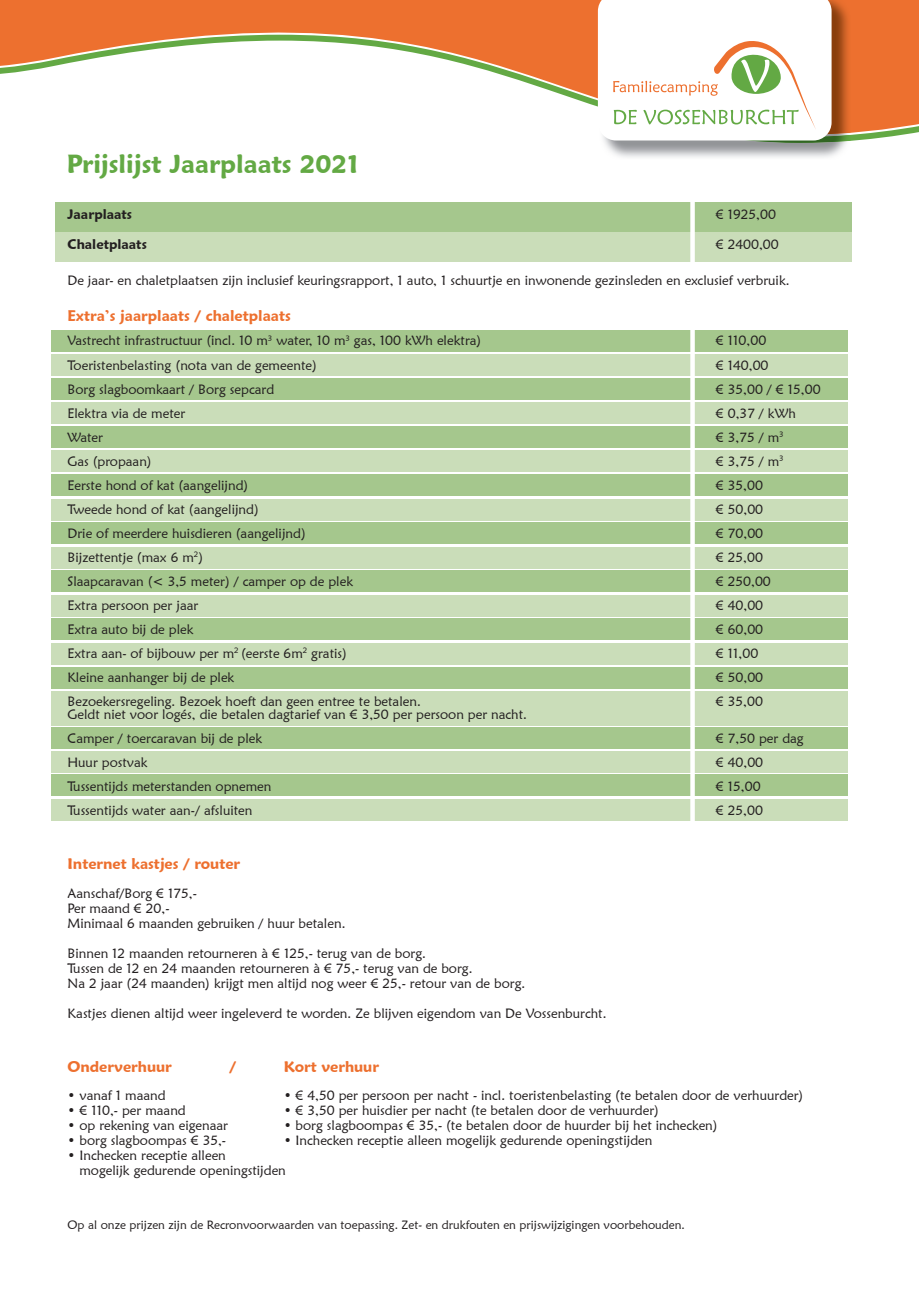
<style>
.page{position:relative;width:919px;height:1289px;background:#fff}
.page>*{position:absolute;margin:0;border:0;box-sizing:border-box;transform-origin:0 0}
.t1{font:600 25.5px "Maiandra GD";color:#63a944}
.t2{font:600 15px "Maiandra GD";color:#ed702f}
.t3{font:13.5px/15px "Maiandra GD";color:#231f20}
.t4{font:600 13.5px "Maiandra GD";color:#231f20}
.t5{font:12px "Maiandra GD";color:#231f20}
</style>
<div class="page">
<div style="left:51px;top:751px;width:796px;height:21px;background:#caddb9"></div>
<div style="left:51px;top:774px;width:796px;height:22px;background:#a5c78d"></div>
<div style="left:51px;top:799px;width:796px;height:21px;background:#caddb9"></div>
<div style="left:51px;top:667px;width:796px;height:21px;background:#a5c78d"></div>
<div style="left:51px;top:330px;width:796px;height:22px;background:#a5c78d"></div>
<div style="left:51px;top:355px;width:796px;height:21px;background:#caddb9"></div>
<div style="left:51px;top:378px;width:796px;height:22px;background:#a5c78d"></div>
<div style="left:51px;top:403px;width:796px;height:21px;background:#caddb9"></div>
<div style="left:51px;top:426px;width:796px;height:22px;background:#a5c78d"></div>
<div style="left:51px;top:451px;width:796px;height:21px;background:#caddb9"></div>
<div style="left:51px;top:474px;width:796px;height:22px;background:#a5c78d"></div>
<div style="left:51px;top:499px;width:796px;height:21px;background:#caddb9"></div>
<div style="left:51px;top:522px;width:796px;height:22px;background:#a5c78d"></div>
<div style="left:51px;top:547px;width:796px;height:21px;background:#caddb9"></div>
<div style="left:51px;top:570px;width:796px;height:22px;background:#a5c78d"></div>
<div style="left:51px;top:595px;width:796px;height:21px;background:#caddb9"></div>
<div style="left:51px;top:618px;width:796px;height:22px;background:#a5c78d"></div>
<div style="left:51px;top:643px;width:796px;height:21px;background:#caddb9"></div>
<div style="left:51px;top:691px;width:796px;height:34px;background:#caddb9"></div>
<div style="left:55px;top:202px;width:796px;height:30px;background:#a5c78d"></div>
<div style="left:55px;top:232px;width:796px;height:29px;background:#caddb9"></div>
<svg style="left:690px;top:226px;width:4px;height:36px"></svg>
<svg style="left:0;top:0;width:918px;height:226px"></svg>
<img style="left:831px;top:0;width:19px;height:101px">
<img style="left:600px;top:143px;width:250px;height:17px">
<img style="left:600px;top:101px;width:250px;height:42px">
<svg style="left:598px;top:0;width:233px;height:140px"></svg>
<div style="left:51px;top:727px;width:796px;height:22px;background:#a5c78d"></div>
<svg style="left:690px;top:330px;width:4px;height:491px;background:#f9fbf8"></svg>
<h1 class="t1" style="left:67px;top:148px;width:293px">Prijslijst Jaarplaats 2021</h1>
<p class="t4" style="left:68px;top:206px;width:66px">Jaarplaats</p>
<p class="t3" style="left:716px;top:207px;width:62px">€ 1925,00</p>
<p class="t4" style="left:68px;top:236px;width:81px">Chaletplaats</p>
<p class="t3" style="left:716px;top:237px;width:64px">€ 2400,00</p>
<p class="t3" style="left:68px;top:273px;width:723px">De jaar- en chaletplaatsen zijn inclusief keuringsrapport, 1 auto, 1 schuurtje en inwonende gezinsleden en exclusief verbruik.</p>
<p class="t2" style="left:68px;top:307px;width:225px">Extra’s jaarplaats / chaletplaats</p>
<p class="t3" style="left:68px;top:333px;width:415px">Vastrecht infrastructuur (incl. 10 m<sup>3</sup> water, 10 m<sup>3</sup> gas, 100 kWh elektra)</p>
<p class="t3" style="left:716px;top:333px;width:52px">€ 110,00</p>
<p class="t3" style="left:68px;top:357px;width:251px">Toeristenbelasting (nota van de gemeente)</p>
<p class="t3" style="left:716px;top:357px;width:54px">€ 140,00</p>
<p class="t3" style="left:68px;top:381px;width:208px">Borg slagboomkaart / Borg sepcard</p>
<p class="t3" style="left:716px;top:381px;width:106px">€ 35,00 / € 15,00</p>
<p class="t3" style="left:68px;top:405px;width:119px">Elektra via de meter</p>
<p class="t3" style="left:716px;top:405px;width:81px">€ 0,37 / kWh</p>
<p class="t3" style="left:68px;top:429px;width:37px">Water</p>
<p class="t3" style="left:716px;top:429px;width:69px">€ 3,75 / m<sup>3</sup></p>
<p class="t3" style="left:68px;top:453px;width:86px">Gas (propaan)</p>
<p class="t3" style="left:716px;top:453px;width:69px">€ 3,75 / m<sup>3</sup></p>
<p class="t3" style="left:68px;top:477px;width:182px">Eerste hond of kat (aangelijnd)</p>
<p class="t3" style="left:716px;top:477px;width:48px">€ 35,00</p>
<p class="t3" style="left:68px;top:501px;width:193px">Tweede hond of kat (aangelijnd)</p>
<p class="t3" style="left:716px;top:501px;width:49px">€ 50,00</p>
<p class="t3" style="left:68px;top:525px;width:240px">Drie of meerdere huisdieren (aangelijnd)</p>
<p class="t3" style="left:716px;top:525px;width:49px">€ 70,00</p>
<p class="t3" style="left:68px;top:549px;width:137px">Bijzettentje (max 6 m<sup>2</sup>)</p>
<p class="t3" style="left:716px;top:549px;width:48px">€ 25,00</p>
<p class="t3" style="left:68px;top:573px;width:287px">Slaapcaravan (&lt; 3,5 meter) / camper op de plek</p>
<p class="t3" style="left:716px;top:573px;width:56px">€ 250,00</p>
<p class="t3" style="left:68px;top:597px;width:132px">Extra persoon per jaar</p>
<p class="t3" style="left:716px;top:597px;width:49px">€ 40,00</p>
<p class="t3" style="left:68px;top:621px;width:128px">Extra auto bij de plek</p>
<p class="t3" style="left:716px;top:621px;width:49px">€ 60,00</p>
<p class="t3" style="left:68px;top:645px;width:281px">Extra aan- of bijbouw per m<sup>2</sup> (eerste 6m<sup>2</sup> gratis)</p>
<p class="t3" style="left:716px;top:645px;width:44px">€ 11,00</p>
<p class="t3" style="left:68px;top:669px;width:168px">Kleine aanhanger bij de plek</p>
<p class="t3" style="left:716px;top:669px;width:49px">€ 50,00</p>
<p class="t3" style="left:68px;top:693px;width:355px">Bezoekersregeling. Bezoek hoeft dan geen entree te betalen.</p>
<p class="t3" style="left:716px;top:693px;width:48px">€ 35,00</p>
<p class="t3" style="left:68px;top:702px;width:461px;line-height:24px">Geldt niet voor logés, die betalen dagtarief van € 3,50 per persoon per nacht.<br>Camper / toercaravan bij de plek</p>
<p class="t3" style="left:716px;top:730px;width:89px">€ 7,50 per dag</p>
<p class="t3" style="left:68px;top:754px;width:82px">Huur postvak</p>
<p class="t3" style="left:716px;top:754px;width:49px">€ 40,00</p>
<p class="t3" style="left:68px;top:778px;width:205px">Tussentijds meterstanden opnemen</p>
<p class="t3" style="left:716px;top:778px;width:46px">€ 15,00</p>
<p class="t3" style="left:68px;top:802px;width:186px">Tussentijds water aan-/ afsluiten</p>
<p class="t3" style="left:716px;top:802px;width:48px">€ 25,00</p>
<p class="t2" style="left:68px;top:854px;width:174px">Internet kastjes / router</p>
<p class="t3" style="left:68px;top:885px;width:279px">Aanschaf/Borg € 175,-<br>Per maand € 20,-<br>Minimaal 6 maanden gebruiken / huur betalen.</p>
<p class="t3" style="left:68px;top:945px;width:459px">Binnen 12 maanden retourneren à € 125,- terug van de borg.<br>Tussen de 12 en 24 maanden retourneren à € 75,- terug van de borg.<br>Na 2 jaar (24 maanden) krijgt men altijd nog weer € 25,- retour van de borg.</p>
<p class="t3" style="left:68px;top:1005px;width:540px">Kastjes dienen altijd weer ingeleverd te worden. Ze blijven eigendom van De Vossenburcht.</p>
<p class="t2" style="left:68px;top:1057px;width:106px">Onderverhuur</p>
<p class="t2" style="left:230px;top:1057px;width:8px">/</p>
<p class="t2" style="left:284px;top:1057px;width:97px">Kort verhuur</p>
<p class="t3" style="left:68px;top:1087px;width:100px">• vanaf 1 maand</p>
<p class="t3" style="left:284px;top:1087px;width:521px">• € 4,50 per persoon per nacht - incl. toeristenbelasting (te betalen door de verhuurder)</p>
<p class="t3" style="left:68px;top:1102px;width:120px">• € 110,- per maand</p>
<p class="t3" style="left:284px;top:1102px;width:377px">• € 3,50 per huisdier per nacht (te betalen door de verhuurder)</p>
<p class="t3" style="left:68px;top:1117px;width:162px">• op rekening van eigenaar</p>
<p class="t3" style="left:284px;top:1117px;width:435px">• borg slagboompas € 35,- (te betalen door de huurder bij het inchecken)</p>
<p class="t3" style="left:68px;top:1132px;width:160px">• borg slagboompas € 35,-</p>
<p class="t3" style="left:284px;top:1132px;width:370px">• Inchecken receptie alleen mogelijk gedurende openingstijden</p>
<p class="t3" style="left:79px;top:1147px;width:208px;text-indent:-12px">• Inchecken receptie alleen<br>mogelijk gedurende openingstijden</p>
<p class="t5" style="left:68px;top:1217px;width:618px">Op al onze prijzen zijn de Recronvoorwaarden van toepassing. Zet- en drukfouten en prijswijzigingen voorbehouden.</p>
</div>
